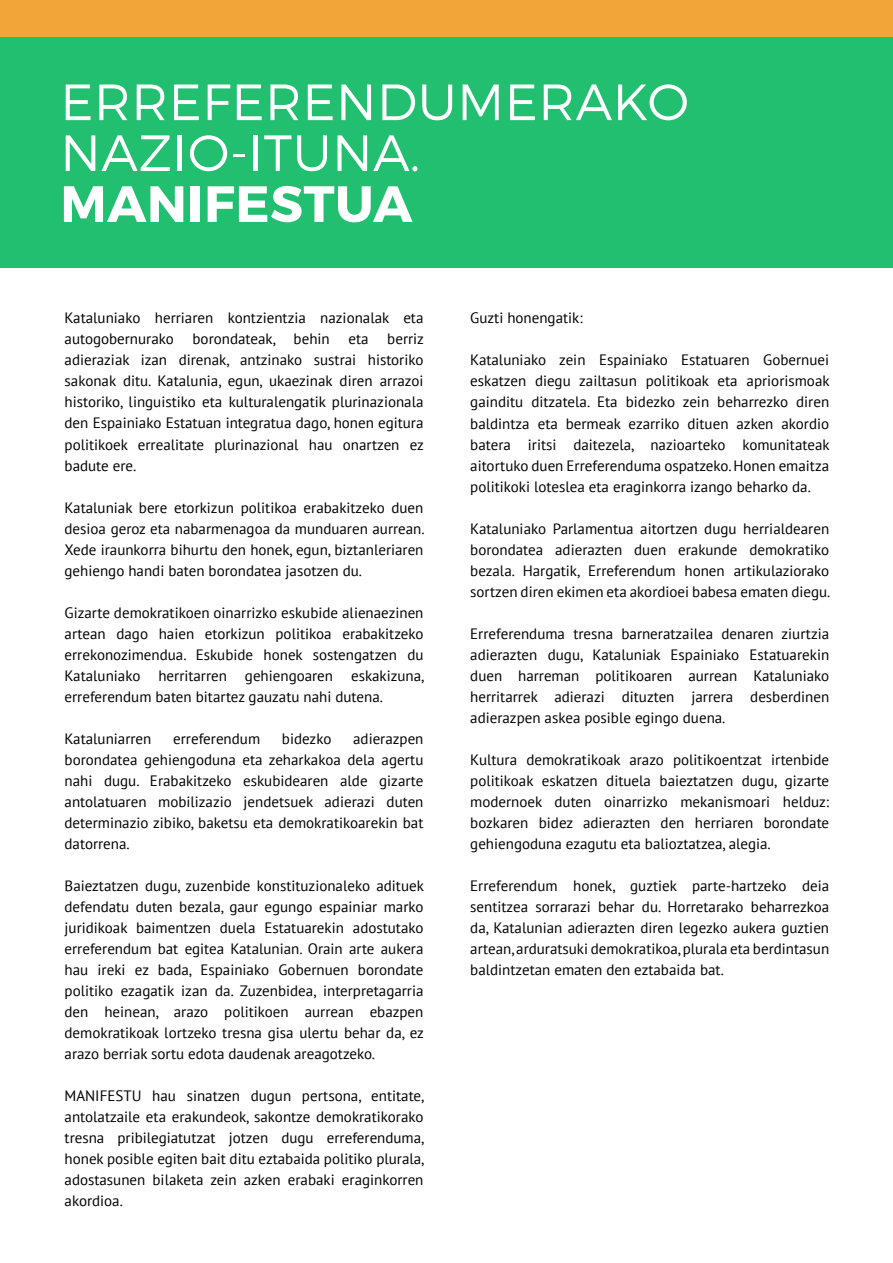
<style>
.page{position:relative;width:893px;height:1263px;background:#fff}
.page>*{position:absolute;margin:0;border:0;box-sizing:border-box;transform-origin:0 0}
.t1{font:300 50.85px/50.8px "Montserrat";letter-spacing:.01em;color:#fff}
.t2{font:700 50.85px "Montserrat";letter-spacing:.01em;color:#fff}
.t3{font:15px/21px "PT Sans";color:#000;text-align:justify}
</style>
<div class="page">
<div style="left:0;top:36px;width:893px;height:232px;background:#21bf6f"></div>
<div style="left:0;top:0;width:893px;height:36px;background:#f2a63a"></div>
<h1 class="t1" style="left:60px;top:76px;width:630px">ERREFERENDUMERAKO<br>NAZIO-ITUNA.</h1>
<h1 class="t2" style="left:60px;top:172px;width:353px">MANIFESTUA</h1>
<p class="t3" style="left:65px;top:307px;width:361px">Kataluniako herriaren kontzientzia nazionalak eta autogobernurako borondateak, behin eta berriz adieraziak izan direnak, antzinako sustrai historiko sakonak ditu. Katalunia, egun, ukaezinak diren arrazoi historiko, linguistiko eta kulturalengatik plurinazionala den Espainiako Estatuan integratua dago, honen egitura politikoek errealitate plurinazional hau onartzen ez badute ere.</p>
<p class="t3" style="left:65px;top:496px;width:362px">Kataluniak bere etorkizun politikoa erabakitzeko duen desioa geroz eta nabarmenagoa da munduaren aurrean.<br>Xede iraunkorra bihurtu den honek, egun, biztanleriaren gehiengo handi baten borondatea jasotzen du.</p>
<p class="t3" style="left:65px;top:601px;width:362px">Gizarte demokratikoen oinarrizko eskubide alienaezinen artean dago haien etorkizun politikoa erabakitzeko errekonozimendua. Eskubide honek sostengatzen du Kataluniako herritarren gehiengoaren eskakizuna, erreferendum baten bitartez gauzatu nahi dutena.</p>
<p class="t3" style="left:65px;top:727px;width:88px">Kataluniarren</p>
<p class="t3" style="left:173px;top:727px;width:88px">erreferendum</p>
<p class="t3" style="left:282px;top:727px;width:51px">bidezko</p>
<p class="t3" style="left:65px;top:727px;width:360px;text-indent:289px">adierazpen borondatea gehiengoduna eta zeharkakoa dela agertu nahi dugu. Erabakitzeko eskubidearen alde gizarte antolatuaren mobilizazio jendetsuek adierazi duten determinazio zibiko, baketsu eta demokratikoarekin bat datorrena.</p>
<p class="t3" style="left:65px;top:874px;width:361px">Baieztatzen dugu, zuzenbide konstituzionaleko adituek defendatu duten bezala, gaur egungo espainiar marko juridikoak baimentzen duela Estatuarekin adostutako erreferendum bat egitea Katalunian. Orain arte aukera hau ireki ez bada, Espainiako Gobernuen borondate politiko ezagatik izan da. Zuzenbidea, interpretagarria den heinean, arazo politikoen aurrean ebazpen demokratikoak lortzeko tresna gisa ulertu behar da, ez arazo berriak sortu edota daudenak areagotzeko.</p>
<p class="t3" style="left:65px;top:1084px;width:362px">MANIFESTU hau sinatzen dugun pertsona, entitate, antolatzaile eta erakundeok, sakontze demokratikorako tresna pribilegiatutzat jotzen dugu erreferenduma, honek posible egiten bait ditu eztabaida politiko plurala, adostasunen bilaketa zein azken erabaki eraginkorren akordioa.</p>
<p class="t3" style="left:470px;top:307px;width:114px">Guzti honengatik:</p>
<p class="t3" style="left:470px;top:349px;width:361px">Kataluniako zein Espainiako Estatuaren Gobernuei eskatzen diegu zailtasun politikoak eta apriorismoak gainditu ditzatela. Eta bidezko zein beharrezko diren baldintza eta bermeak ezarriko dituen azken akordio batera iritsi daitezela, nazioarteko komunitateak aitortuko duen Erreferenduma ospatzeko. Honen emaitza politikoki loteslea eta eraginkorra izango beharko da.</p>
<p class="t3" style="left:470px;top:517px;width:362px">Kataluniako Parlamentua aitortzen dugu herrialdearen borondatea adierazten duen erakunde demokratiko bezala. Hargatik, Erreferendum honen artikulaziorako sortzen diren ekimen eta akordioei babesa ematen diegu.</p>
<p class="t3" style="left:470px;top:622px;width:360px">Erreferenduma tresna barneratzailea denaren ziurtzia adierazten dugu, Kataluniak Espainiako Estatuarekin duen harreman politikoaren aurrean Kataluniako herritarrek adierazi dituzten jarrera desberdinen adierazpen askea posible egingo duena.</p>
<p class="t3" style="left:470px;top:748px;width:360px">Kultura demokratikoak arazo politikoentzat irtenbide politikoak eskatzen dituela baieztatzen dugu, gizarte modernoek duten oinarrizko mekanismoari helduz: bozkaren bidez adierazten den herriaren borondate gehiengoduna ezagutu eta balioztatzea, alegia.</p>
<p class="t3" style="left:470px;top:874px;width:360px">Erreferendum honek, guztiek parte-hartzeko deia sentitzea sorrarazi behar du. Horretarako beharrezkoa da, Katalunian adierazten diren legezko aukera guztien artean, arduratsuki demokratikoa, plurala eta berdintasun baldintzetan ematen den eztabaida bat.</p>
</div>
